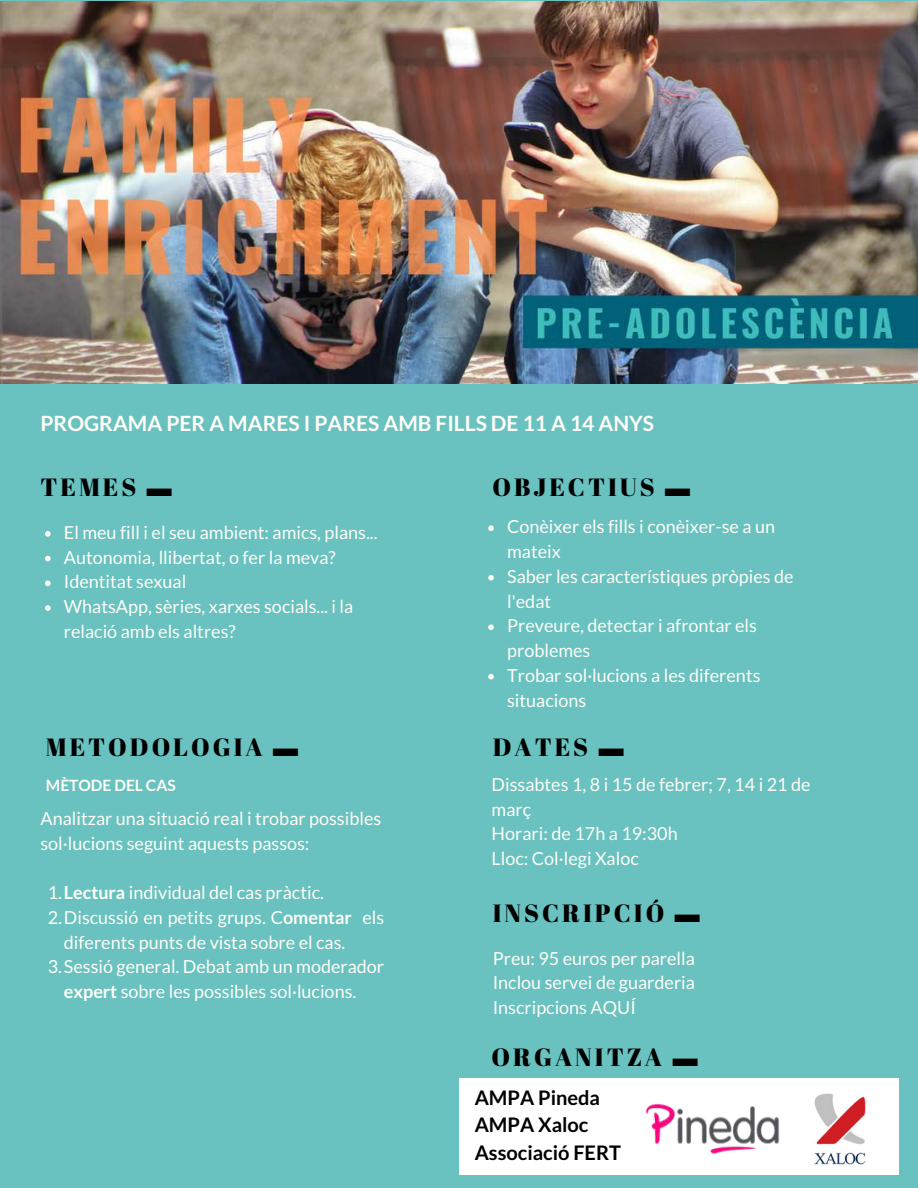
<style>
.page{position:relative;width:918px;height:1188px;background:#69c2c0}
.page>*{position:absolute;margin:0;border:0;box-sizing:border-box;transform-origin:0 0}
.t1{font:24.9px "Abril Fatface";letter-spacing:.12em;color:#000}
.t2{font:700 21px "Lato";color:#fffcf6}
.t3{font:700 19.95px/27.5px "Lato";color:#000}
.t4{font:18px/24.8px "Lato";color:#fffcf6}
.t5{font:700 15.6px "Lato";color:#fffcf6}
.s1{font-family:"Liberation Serif";font-weight:700}
.s2{font-weight:700}
</style>
<div class="page">
<img style="left:0;top:2px;width:918px;height:381px">
<svg style="left:45px;top:531px;width:6px;height:6px"></svg>
<svg style="left:45px;top:556px;width:6px;height:5px"></svg>
<svg style="left:45px;top:580px;width:6px;height:6px"></svg>
<svg style="left:45px;top:605px;width:6px;height:6px"></svg>
<div style="left:459px;top:1079px;width:439px;height:96px;background:#fff"></div>
<img style="left:814px;top:1093px;width:52px;height:72px">
<img style="left:645px;top:1103px;width:134px;height:51px">
<svg style="left:488px;top:525px;width:6px;height:6px"></svg>
<svg style="left:488px;top:575px;width:6px;height:6px"></svg>
<svg style="left:488px;top:624px;width:6px;height:6px"></svg>
<svg style="left:488px;top:674px;width:6px;height:6px"></svg>
<p class="t2" style="left:40px;top:411px;width:615px">PROGRAMA PER A MARES I PARES AMB FILLS DE 11 A 14 ANYS</p>
<h1 class="t1" style="left:40px;top:469px;width:133px">TEMES <span class="s1">▬</span></h1>
<p class="t4" style="left:64px;top:520px;width:315px">El meu fill i el seu ambient: amics, plans...<br>Autonomia, llibertat, o fer la meva?<br>Identitat sexual<br>WhatsApp, sèries, xarxes socials... i la relació amb els altres?</p>
<h1 class="t1" style="left:46px;top:730px;width:254px">METODOLOGIA <span class="s1">▬</span></h1>
<p class="t5" style="left:46px;top:775px;width:131px">MÈTODE DEL CAS</p>
<p class="t4" style="left:41px;top:806px;width:342px">Analitzar una situació real i trobar possibles sol·lucions seguint aquests passos:</p>
<p class="t4" style="left:48px;top:880px;width:278px">1.<span class="s2">Lectura</span> individual del cas pràctic.</p>
<p class="t4" style="left:48px;top:905px;width:338px">2.Discussió en petits grups. C<span class="s2">omentar</span> els</p>
<p class="t4" style="left:64px;top:929px;width:283px">diferents punts de vista sobre el cas.</p>
<p class="t4" style="left:48px;top:954px;width:338px">3.Sessió general. Debat amb un moderador</p>
<p class="t4" style="left:64px;top:979px;width:294px"><span class="s2">expert</span> sobre les possibles sol·lucions.</p>
<h1 class="t1" style="left:493px;top:470px;width:199px">OBJECTIUS <span class="s1">▬</span></h1>
<p class="t4" style="left:507px;top:514px;width:288px">Conèixer els fills i conèixer-se a un mateix<br>Saber les característiques pròpies de l'edat<br>Preveure, detectar i afrontar els problemes<br>Trobar sol·lucions a les diferents situacions</p>
<h1 class="t1" style="left:493px;top:730px;width:132px">DATES <span class="s1">▬</span></h1>
<p class="t4" style="left:492px;top:772px;width:320px">Dissabtes 1, 8 i 15 de febrer; 7, 14 i 21 de març<br>Horari: de 17h a 19:30h<br>Lloc: Col·legi Xaloc</p>
<h1 class="t1" style="left:493px;top:896px;width:208px">INSCRIPCIÓ <span class="s1">▬</span></h1>
<p class="t4" style="left:493px;top:945px;width:204px;text-align:justify">Preu: 95 euros per parella Inclou servei de guarderia Inscripcions AQUÍ</p>
<h1 class="t1" style="left:492px;top:1040px;width:207px">ORGANITZA <span class="s1">▬</span></h1>
<p class="t3" style="left:475px;top:1083px;width:148px">AMPA Pineda<br>AMPA Xaloc<br>Associació FERT</p>
</div>
